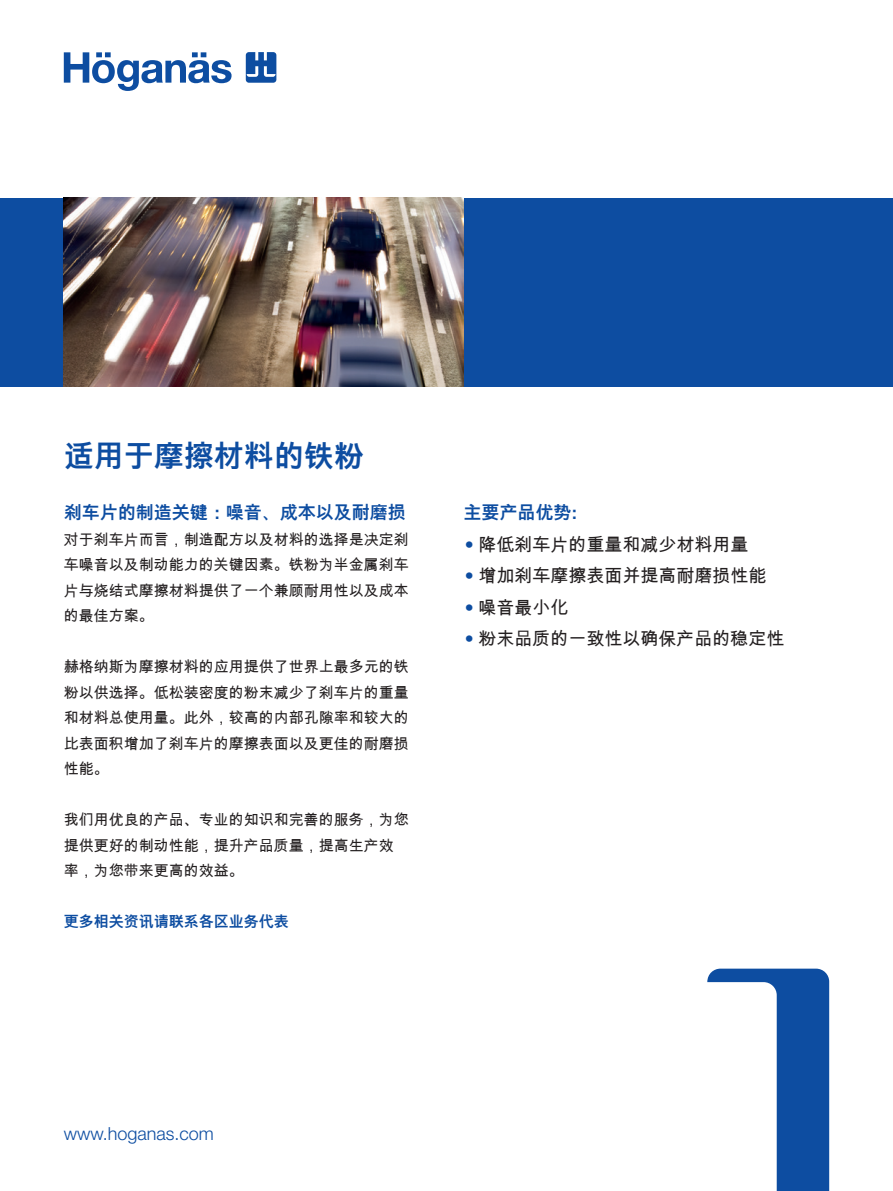
<style>
.page{position:relative;width:893px;height:1191px;background:#fff}
.page>*{position:absolute;margin:0;border:0;box-sizing:border-box;transform-origin:0 0}
.t1{font:700 30px "Arial Unicode MS";color:#0d4da1}
.t2{font:18px "Arial Unicode MS";color:#231f20}
.t3{font:700 18px "Arial Unicode MS";color:#0d4da1}
.t4{font:300 18px "Helvetica Neue LT Std";color:#0d4da1}
.t5{font:15px/25.5px "Arial Unicode MS";color:#231f20;text-align:justify}
.t6{font:700 15px "Arial Unicode MS";color:#0d4da1}
.s1{font-family:"Helvetica Neue LT Std";font-weight:300;color:#0d4da1}
</style>
<div class="page">
<div style="left:0;top:198px;width:893px;height:188px;background:#0d4da1"></div>
<svg style="left:707px;top:968px;width:122px;height:223px"></svg>
<img style="left:64px;top:198px;width:399px;height:188px">
<svg style="left:64px;top:52px;width:168px;height:39px"></svg>
<svg style="left:246px;top:52px;width:30px;height:31px"></svg>
<h1 class="t1" style="left:64px;top:434px;width:301px">适用于摩擦材料的铁粉</h1>
<p class="t3" style="left:64px;top:499px;width:344px">刹车片的制造关键：噪音、成本以及耐磨损</p>
<p class="t5" style="left:64px;top:526px;width:347px">对于刹车片而言，制造配方以及材料的选择是决定刹车噪音以及制动能力的关键因素。铁粉为半金属刹车片与烧结式摩擦材料提供了一个兼顾耐用性以及成本的最佳方案。</p>
<p class="t5" style="left:64px;top:653px;width:347px">赫格纳斯为摩擦材料的应用提供了世界上最多元的铁粉以供选择。低松装密度的粉末减少了刹车片的重量和材料总使用量。此外，较高的内部孔隙率和较大的比表面积增加了刹车片的摩擦表面以及更佳的耐磨损性能。</p>
<p class="t5" style="left:64px;top:806px;width:347px;text-align:left">我们用优良的产品、专业的知识和完善的服务，为您提供更好的制动性能，提升产品质量，提高生产效率，为您带来更高的效益。</p>
<p class="t6" style="left:64px;top:910px;width:226px">更多相关资讯请联系各区业务代表</p>
<p class="t3" style="left:463px;top:499px;width:115px">主要产品优势:</p>
<p class="t2" style="left:465px;top:531px;width:285px"><span class="s1">•</span> 降低刹车片的重量和减少材料用量</p>
<p class="t2" style="left:465px;top:562px;width:303px"><span class="s1">•</span> 增加刹车摩擦表面并提高耐磨损性能</p>
<p class="t2" style="left:465px;top:594px;width:105px"><span class="s1">•</span> 噪音最小化</p>
<p class="t2" style="left:465px;top:625px;width:321px"><span class="s1">•</span> 粉末品质的一致性以确保产品的稳定性</p>
<p class="t4" style="left:64px;top:1122px;width:152px">www.hoganas.com</p>
</div>
